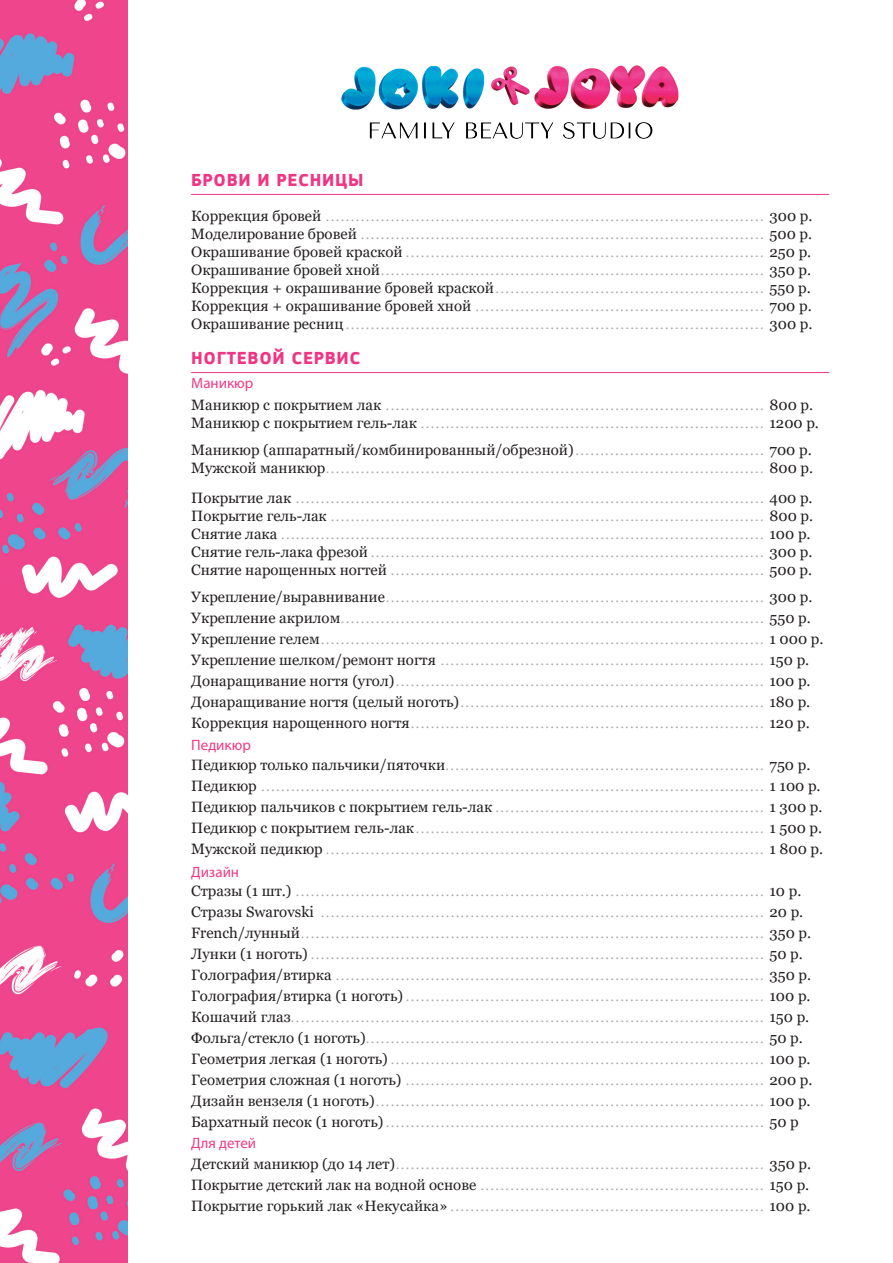
<style>
.page{position:relative;width:893px;height:1263px;background:#fff}
.page>*{position:absolute;margin:0;border:0;box-sizing:border-box;transform-origin:0 0}
.t1{font:700 18px "PF Square Sans Pro";letter-spacing:.04em;color:#ee3685}
.main-txt__копия{font:15px "Georgia";color:#231f20}
.main-txt{font:15px "Myriad Pro";color:#ee3a86}
.main-txt-2{font:13.5px "Georgia";color:#a8a9ad}
.main-txt__копия-2{font:13.5px/18px "Georgia";color:#a8a9ad}
.s1{font-size:15px;color:#231f20}
.s2{font-size:13.5px;color:#a8a9ad}
</style>
<div class="page">
<img style="left:0;top:0;width:127px;height:1263px">
<hr style="left:191px;top:194px;width:638px;height:1px;background:#ee3685">
<hr style="left:191px;top:372px;width:638px;height:1px;background:#ee3685">
<img style="left:342px;top:65px;width:337px;height:73px">
<p class="t1" style="left:191px;top:169px;width:174px">БРОВИ И РЕСНИЦЫ</p>
<p class="main-txt__копия-2" style="left:191px;top:207px;width:623px"><span class="s1">Коррекция бровей</span> ........................................................................................ <span class="s1">300 р.</span></p>
<p class="main-txt__копия-2" style="left:191px;top:225px;width:622px"><span class="s1">Моделирование бровей</span> ................................................................................. <span class="s1">500 р.</span></p>
<p class="main-txt__копия-2" style="left:191px;top:243px;width:622px"><span class="s1">Окрашивание бровей краской</span> ........................................................................ <span class="s1">250 р.</span></p>
<p class="main-txt__копия-2" style="left:191px;top:261px;width:621px"><span class="s1">Окрашивание бровей хной</span>............................................................................. <span class="s1">350 р.</span></p>
<p class="main-txt__копия-2" style="left:191px;top:279px;width:621px"><span class="s1">Коррекция + окрашивание бровей краской</span>...................................................... <span class="s1">550 р.</span></p>
<p class="main-txt__копия-2" style="left:191px;top:297px;width:622px"><span class="s1">Коррекция + окрашивание бровей хной</span> .......................................................... <span class="s1">700 р.</span></p>
<p class="main-txt__копия-2" style="left:191px;top:315px;width:623px"><span class="s1">Окрашивание ресниц</span>.................................................................................... <span class="s1">300 р.</span></p>
<p class="t1" style="left:191px;top:347px;width:171px">НОГТЕВОЙ СЕРВИС</p>
<p class="main-txt" style="left:191px;top:373px;width:64px">Маникюр</p>
<p class="main-txt__копия-2" style="left:191px;top:397px;width:623px"><span class="s1">Маникюр с покрытием лак</span> ............................................................................ <span class="s1">800 р.</span></p>
<p class="main-txt__копия-2" style="left:191px;top:415px;width:629px"><span class="s1">Маникюр с покрытием гель-лак</span> ..................................................................... <span class="s1">1200 р.</span></p>
<p class="main-txt__копия" style="left:191px;top:441px;width:622px">Маникюр (аппаратный/комбинированный/обрезной)<span class="s2">......................................</span> 700 р.</p>
<p class="main-txt__копия-2" style="left:191px;top:460px;width:623px"><span class="s1">Мужской маникюр</span>........................................................................................ <span class="s1">800 р.</span></p>
<p class="main-txt__копия-2" style="left:191px;top:490px;width:623px"><span class="s1">Покрытие лак</span> .............................................................................................. <span class="s1">400 р.</span></p>
<p class="main-txt__копия-2" style="left:191px;top:508px;width:623px"><span class="s1">Покрытие гель-лак</span> ....................................................................................... <span class="s1">800 р.<br>Снятие лака</span> ................................................................................................. <span class="s1">100 р.</span></p>
<p class="main-txt__копия-2" style="left:191px;top:544px;width:623px"><span class="s1">Снятие гель-лака фрезой</span>............................................................................... <span class="s1">300 р.</span></p>
<p class="main-txt__копия-2" style="left:191px;top:562px;width:622px"><span class="s1">Снятие нарощенных ногтей</span> ........................................................................... <span class="s1">500 р.</span></p>
<p class="main-txt__копия-2" style="left:191px;top:589px;width:623px"><span class="s1">Укрепление/выравнивание</span>............................................................................ <span class="s1">300 р.</span></p>
<p class="main-txt-2" style="left:191px;top:610px;width:621px"><span class="s1">Укрепление акрилом</span>..................................................................................... <span class="s1">550 р.</span></p>
<p class="main-txt-2" style="left:191px;top:631px;width:634px"><span class="s1">Укрепление гелем</span>......................................................................................... <span class="s1">1 000 р.</span></p>
<p class="main-txt-2" style="left:191px;top:652px;width:620px"><span class="s1">Укрепление шелком/ремонт ногтя</span> ................................................................. <span class="s1">150 р.</span></p>
<p class="main-txt-2" style="left:191px;top:673px;width:621px"><span class="s1">Донаращивание ногтя (угол)</span>.......................................................................... <span class="s1">100 р.</span></p>
<p class="main-txt-2" style="left:191px;top:694px;width:621px"><span class="s1">Донаращивание ногтя (целый ноготь)</span>............................................................. <span class="s1">180 р.</span></p>
<p class="main-txt-2" style="left:191px;top:715px;width:620px"><span class="s1">Коррекция нарощенного ногтя</span>....................................................................... <span class="s1">120 р.</span></p>
<p class="main-txt-2" style="left:191px;top:757px;width:621px"><span class="s1">Педикюр только пальчики/пяточки</span>................................................................ <span class="s1">750 р.</span></p>
<p class="main-txt-2" style="left:191px;top:778px;width:631px"><span class="s1">Педикюр</span> ..................................................................................................... <span class="s1">1 100 р.</span></p>
<p class="main-txt-2" style="left:191px;top:799px;width:633px"><span class="s1">Педикюр пальчиков с покрытием гель-лак</span> ...................................................... <span class="s1">1 300 р.</span></p>
<p class="main-txt-2" style="left:191px;top:820px;width:632px"><span class="s1">Педикюр с покрытием гель-лак</span>...................................................................... <span class="s1">1 500 р.</span></p>
<p class="main-txt-2" style="left:191px;top:841px;width:633px"><span class="s1">Мужской педикюр</span> ........................................................................................ <span class="s1">1 800 р.</span></p>
<p class="main-txt-2" style="left:191px;top:883px;width:612px"><span class="s1">Стразы (1 шт.)</span> .............................................................................................. <span class="s1">10 р.</span></p>
<p class="main-txt-2" style="left:191px;top:904px;width:614px"><span class="s1">Стразы Swarovski</span> ......................................................................................... <span class="s1">20 р.</span></p>
<p class="main-txt-2" style="left:191px;top:925px;width:621px"><span class="s1">French/лунный</span>............................................................................................. <span class="s1">350 р.</span></p>
<p class="main-txt-2" style="left:191px;top:946px;width:613px"><span class="s1">Лунки (1 ноготь)</span> ........................................................................................... <span class="s1">50 р.</span></p>
<p class="main-txt-2" style="left:191px;top:967px;width:621px"><span class="s1">Голография/втирка</span> ...................................................................................... <span class="s1">350 р.</span></p>
<p class="main-txt-2" style="left:191px;top:988px;width:621px"><span class="s1">Голография/втирка (1 ноготь)</span>........................................................................ <span class="s1">100 р.</span></p>
<p class="main-txt-2" style="left:191px;top:1009px;width:620px"><span class="s1">Кошачий глаз</span>............................................................................................... <span class="s1">150 р.</span></p>
<p class="main-txt-2" style="left:191px;top:1030px;width:613px"><span class="s1">Фольга/стекло (1 ноготь)</span>................................................................................ <span class="s1">50 р.</span></p>
<p class="main-txt-2" style="left:191px;top:1051px;width:621px"><span class="s1">Геометрия легкая (1 ноготь)</span> ........................................................................... <span class="s1">100 р.</span></p>
<p class="main-txt-2" style="left:191px;top:1072px;width:623px"><span class="s1">Геометрия сложная (1 ноготь)</span> ........................................................................ <span class="s1">200 р.</span></p>
<p class="main-txt-2" style="left:191px;top:1093px;width:621px"><span class="s1">Дизайн вензеля (1 ноготь)</span>.............................................................................. <span class="s1">100 р.</span></p>
<p class="main-txt-2" style="left:191px;top:1114px;width:609px"><span class="s1">Бархатный песок (1 ноготь)</span>............................................................................ <span class="s1">50 р</span></p>
<p class="main-txt-2" style="left:191px;top:1156px;width:621px"><span class="s1">Детский маникюр (до 14 лет)</span>.......................................................................... <span class="s1">350 р.</span></p>
<p class="main-txt-2" style="left:191px;top:1177px;width:620px"><span class="s1">Покрытие детский лак на водной основе</span> ......................................................... <span class="s1">150 р.</span></p>
<p class="main-txt-2" style="left:191px;top:1198px;width:621px"><span class="s1">Покрытие горький лак «Некусайка»</span> ............................................................... <span class="s1">100 р.</span></p>
<p class="main-txt" style="left:191px;top:736px;width:61px">Педикюр</p>
<p class="main-txt" style="left:191px;top:862px;width:49px">Дизайн</p>
<p class="main-txt" style="left:191px;top:1134px;width:66px">Для детей</p>
</div>
